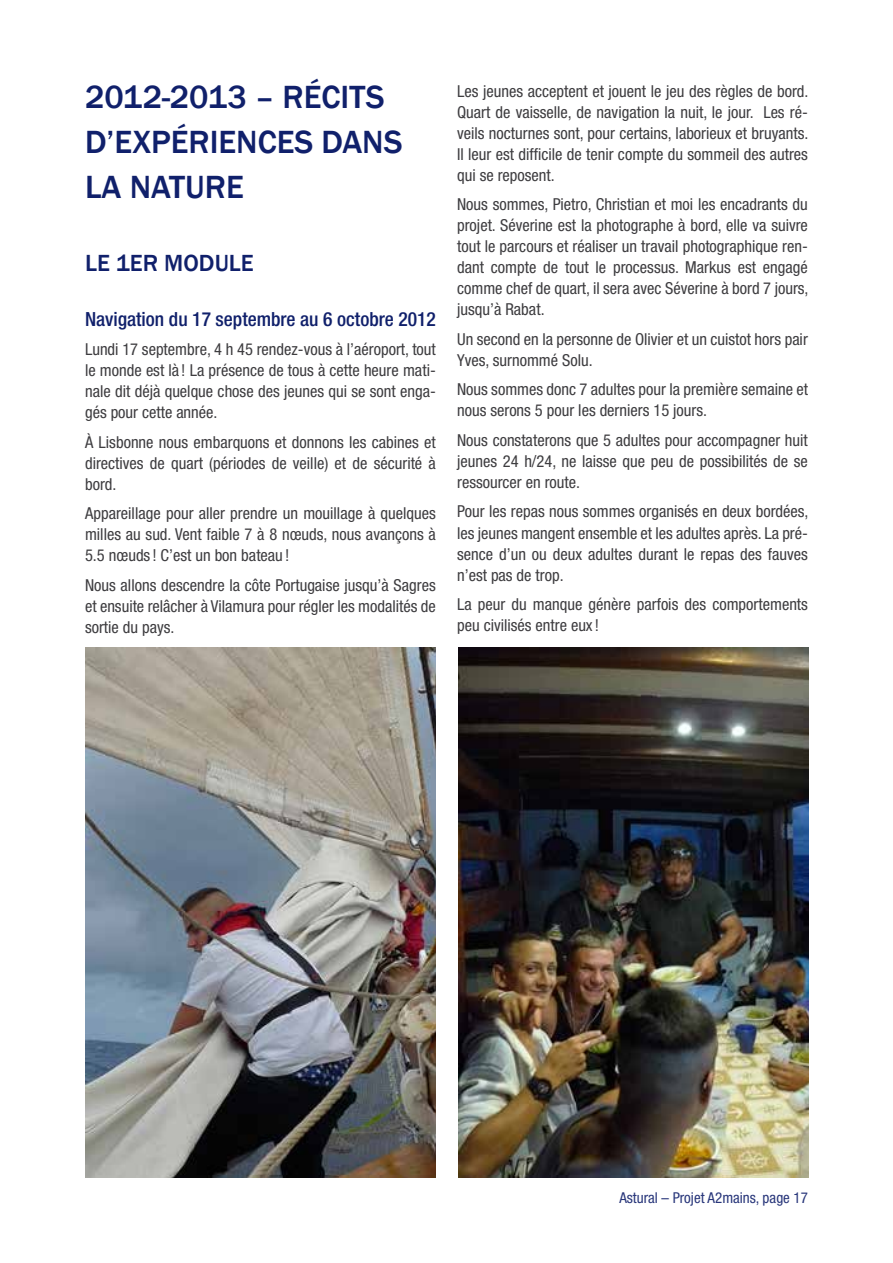
<style>
.page{position:relative;width:893px;height:1263px;background:#fff}
.page>*{position:absolute;margin:0;border:0;box-sizing:border-box;transform-origin:0 0}
.t1{font:500 33px/45px "Franklin Gothic";color:#10206b}
.t2{font:500 24px "Franklin Gothic";color:#10206b}
.t3{font:500 condensed 19.5px "Helvetica Neue LT Std";color:#10206b}
.t4{font:condensed 16.5px/21px "Helvetica Neue LT Std";color:#3e3d40;text-align:justify}
.t5{font:condensed 15px "Helvetica Neue LT Std";color:#28367a}
</style>
<div class="page">
<img style="left:86px;top:648px;width:350px;height:530px">
<img style="left:458px;top:648px;width:351px;height:530px">
<h1 class="t1" style="left:85px;top:75px;width:319px">2012-2013 – RÉCITS<br>D’EXPÉRIENCES DANS<br>LA NATURE</h1>
<h2 class="t2" style="left:85px;top:248px;width:168px">LE 1ER MODULE</h2>
<p class="t3" style="left:85px;top:307px;width:352px">Navigation du 17 septembre au 6 octobre 2012</p>
<p class="t4" style="left:85px;top:339px;width:352px">Lundi 17 septembre, 4 h 45 rendez-vous à l’aéroport, tout le monde est là ! La présence de tous à cette heure mati&shy;nale dit déjà quelque chose des jeunes qui se sont enga&shy;gés pour cette année.</p>
<p class="t4" style="left:85px;top:431px;width:352px">À Lisbonne nous embarquons et donnons les cabines et directives de quart (périodes de veille) et de sécurité à bord.</p>
<p class="t4" style="left:85px;top:503px;width:352px">Appareillage pour aller prendre un mouillage à quelques milles au sud. Vent faible 7 à 8 nœuds, nous avançons à 5.5 nœuds ! C’est un bon bateau !</p>
<p class="t4" style="left:85px;top:574px;width:352px">Nous allons descendre la côte Portugaise jusqu’à Sagres et ensuite relâcher à Vilamura pour régler les modalités de sortie du pays.</p>
<p class="t4" style="left:457px;top:80px;width:353px">Les jeunes acceptent et jouent le jeu des règles de bord.<br>Quart de vaisselle, de navigation la nuit, le jour. Les ré&shy;veils nocturnes sont, pour certains, laborieux et bruyants.<br>Il leur est difficile de tenir compte du sommeil des autres qui se reposent.</p>
<p class="t4" style="left:457px;top:194px;width:353px">Nous sommes, Pietro, Christian et moi les encadrants du projet. Séverine est la photographe à bord, elle va suivre tout le parcours et réaliser un travail photographique ren&shy;dant compte de tout le processus. Markus est engagé comme chef de quart, il sera avec Séverine à bord 7 jours, jusqu’à Rabat.</p>
<p class="t4" style="left:457px;top:328px;width:352px">Un second en la personne de Olivier et un cuistot hors pair<br>Yves, surnommé Solu.</p>
<p class="t4" style="left:457px;top:379px;width:352px">Nous sommes donc 7 adultes pour la première semaine et nous serons 5 pour les derniers 15 jours.</p>
<p class="t4" style="left:457px;top:429px;width:352px">Nous constaterons que 5 adultes pour accompagner huit jeunes 24 h/24, ne laisse que peu de possibilités de se ressourcer en route.</p>
<p class="t4" style="left:457px;top:501px;width:353px">Pour les repas nous sommes organisés en deux bordées, les jeunes mangent ensemble et les adultes après. La pré&shy;sence d’un ou deux adultes durant le repas des fauves n’est pas de trop.</p>
<p class="t4" style="left:457px;top:594px;width:352px">La peur du manque génère parfois des comportements peu civilisés entre eux !</p>
<p class="t5" style="left:619px;top:1189px;width:190px">Astural – Projet A2mains, page 17</p>
</div>
